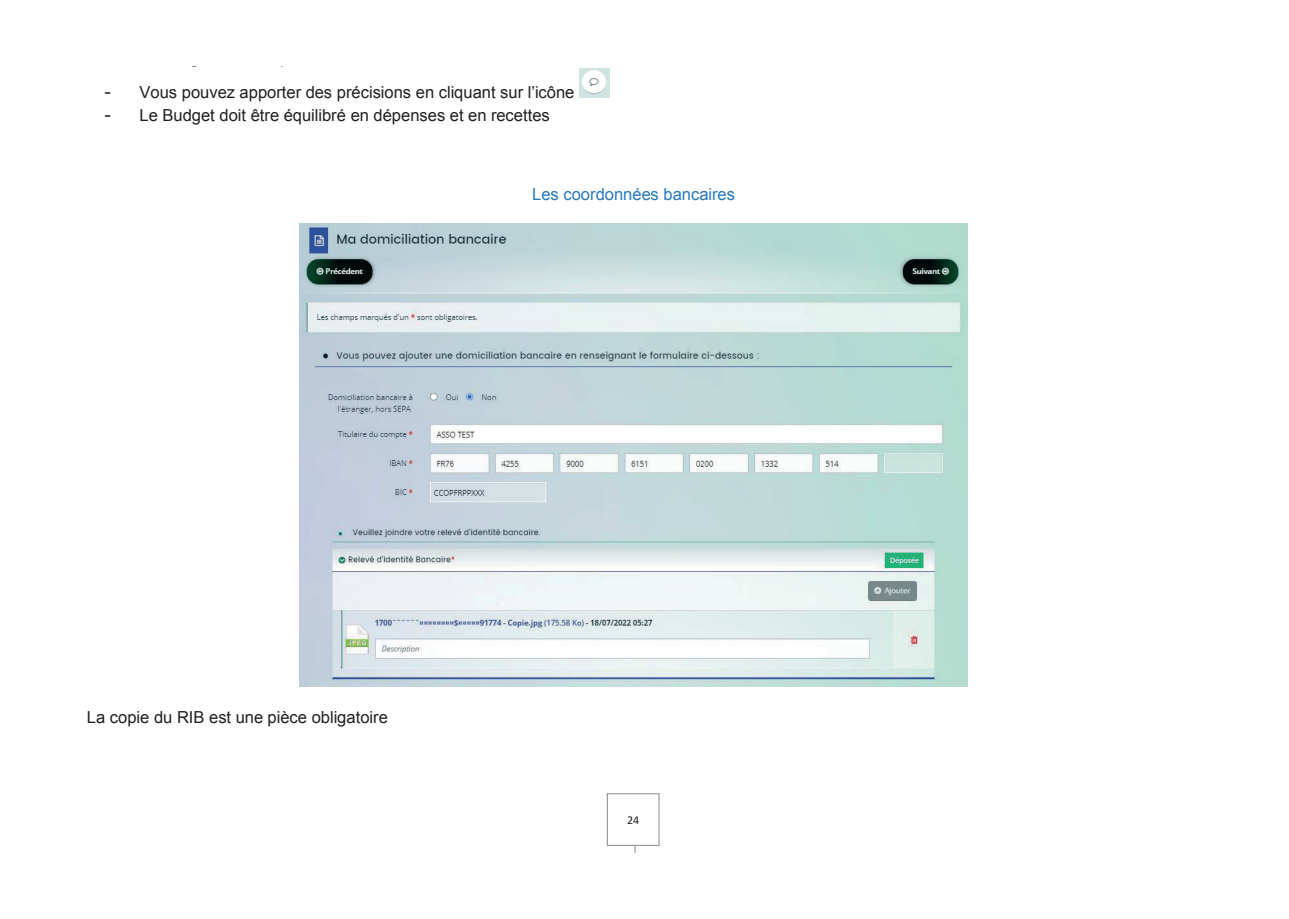
<style>
.page{position:relative;width:1289px;height:919px;background:#fff}
.page>*{position:absolute;margin:0;border:0;box-sizing:border-box;transform-origin:0 0}
.t1{font:16.5px "Arial";color:#231f20}
.t2{font:16.5px "Arial";color:#2778b9}
.t3{font:12px "Calibri";color:#231f20}
.s1{font-size:19.5px}
</style>
<div class="page">
<div style="left:606px;top:793px;width:53px;height:52px;border:1px solid #939598"></div>
<img style="left:657px;top:799px;width:1px;height:40px">
<img style="left:579px;top:68px;width:30px;height:29px">
<img style="left:299px;top:223px;width:668px;height:463px">
<p class="t1" style="left:104px;top:81px;width:471px"><span class="s1">-</span> Vous pouvez apporter des précisions en cliquant sur l’icône</p>
<p class="t1" style="left:104px;top:105px;width:447px"><span class="s1">-</span> Le Budget doit être équilibré en dépenses et en recettes</p>
<p class="t2" style="left:532px;top:183px;width:204px">Les coordonnées bancaires</p>
<p class="t1" style="left:87px;top:706px;width:302px">La copie du RIB est une pièce obligatoire</p>
<p class="t3" style="left:627px;top:811px;width:14px">24</p>
</div>
